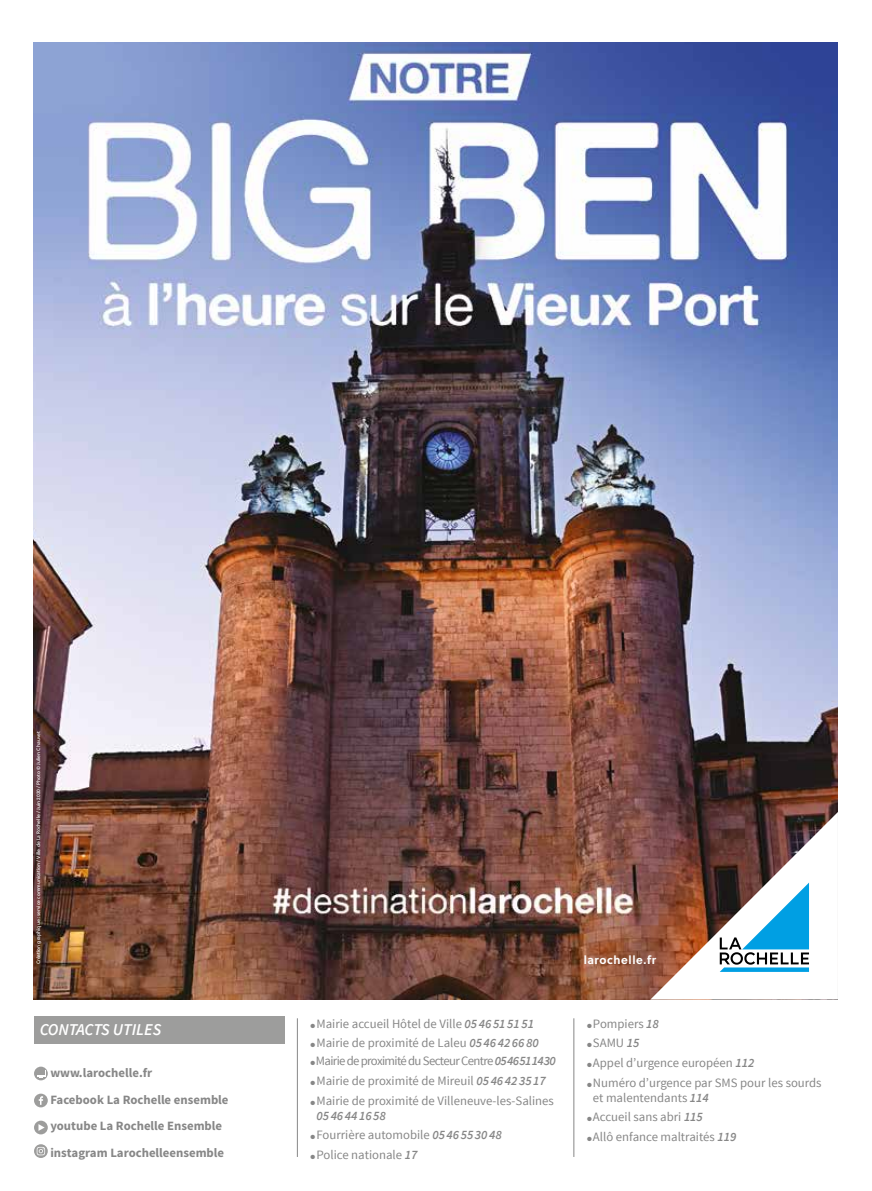
<style>
.page{position:relative;width:872px;height:1191px;background:#fff}
.page>*{position:absolute;margin:0;border:0;box-sizing:border-box;transform-origin:0 0}
.t1{font:italic 600 16.5px "Source Sans Pro";color:#fff}
.t2{font:12.75px/15.3px "Source Sans Pro";color:#878787}
.t3{font:700 12.75px/27px "Source Sans Pro";color:#878787}
.t4{font:12.75px "Source Sans Pro";letter-spacing:-.05em;color:#878787}
.t5{font:700 11.55px "Soleil";letter-spacing:.05em;color:#fff}
.t6{font:4.95px "Soleil Bk";color:#fff}
.s1{font-weight:600;font-style:italic}
</style>
<div class="page">
<img style="left:33px;top:43px;width:805px;height:956px">
<svg style="left:650px;top:812px;width:188px;height:187px"></svg>
<svg style="left:34px;top:1066px;width:14px;height:14px"></svg>
<div style="left:37px;top:1070px;width:8px;height:6px;background:#fff"></div>
<div style="left:37px;top:1070px;width:8px;height:5px;background:#9d9d9c"></div>
<div style="left:34px;top:1093px;width:14px;height:14px;background:#9d9d9c;border-radius:50%"></div>
<svg style="left:39px;top:1096px;width:4px;height:8px"></svg>
<div style="left:34px;top:1120px;width:14px;height:14px;background:#9d9d9c;border-radius:50%"></div>
<svg style="left:38px;top:1124px;width:7px;height:6px"></svg>
<svg style="left:34px;top:1144px;width:14px;height:14px"></svg>
<svg style="left:37px;top:1146px;width:8px;height:9px"></svg>
<hr style="left:297px;top:1018px;width:1px;height:139px;background:#878787">
<hr style="left:573px;top:1018px;width:1px;height:139px;background:#878787">
<div style="left:34px;top:1016px;width:251px;height:28px;background:#9d9d9c"></div>
<p class="t6" style="left:35px;top:964px;width:234px;rotate:-90deg">Création graphique : service communication / Ville de La Rochelle / Juin 2020 / Photo © Julien Chauvet</p>
<p class="t1" style="left:40px;top:1019px;width:123px">CONTACTS UTILES</p>
<p class="t3" style="left:50px;top:1060px;width:180px">www.larochelle.fr<br>Facebook La Rochelle ensemble</p>
<p class="t3" style="left:50px;top:1112px;width:175px">youtube La Rochelle Ensemble instagram Larochelleensemble</p>
<p class="t2" style="left:310px;top:1016px;width:225px">● Mairie accueil Hôtel de Ville <span class="s1">05 46 51 51 51</span></p>
<p class="t2" style="left:310px;top:1035px;width:230px">● Mairie de proximité de Laleu <span class="s1">05 46 42 66 80</span></p>
<p class="t4" style="left:310px;top:1053px;width:247px">●Mairie de proximité du Secteur Centre <span class="s1">0546511430</span></p>
<p class="t2" style="left:310px;top:1073px;width:237px">● Mairie de proximité de Mireuil <span class="s1">05 46 42 35 17</span></p>
<p class="t2" style="left:316px;top:1092px;width:239px;text-indent:-6px">● Mairie de proximité de Villeneuve-les-Salines<br><span class="s1">05 46 44 16 58</span></p>
<p class="t2" style="left:310px;top:1127px;width:193px">● Fourrière automobile <span class="s1">05 46 55 30 48</span></p>
<p class="t2" style="left:310px;top:1147px;width:108px">● Police nationale <span class="s1">17</span></p>
<p class="t5" style="left:583px;top:951px;width:74px">larochelle.fr</p>
<p class="t2" style="left:587px;top:1016px;width:73px">● Pompiers <span class="s1">18</span></p>
<p class="t2" style="left:587px;top:1035px;width:54px">● SAMU <span class="s1">15</span></p>
<p class="t2" style="left:587px;top:1055px;width:169px">● Appel d’urgence européen <span class="s1">112</span></p>
<p class="t2" style="left:593px;top:1074px;width:230px;text-indent:-6px">● Numéro d’urgence par SMS pour les sourds et malentendants <span class="s1">114</span></p>
<p class="t2" style="left:587px;top:1109px;width:117px">● Accueil sans abri <span class="s1">115</span></p>
<p class="t2" style="left:587px;top:1129px;width:151px">● Allô enfance maltraités <span class="s1">119</span></p>
</div>
